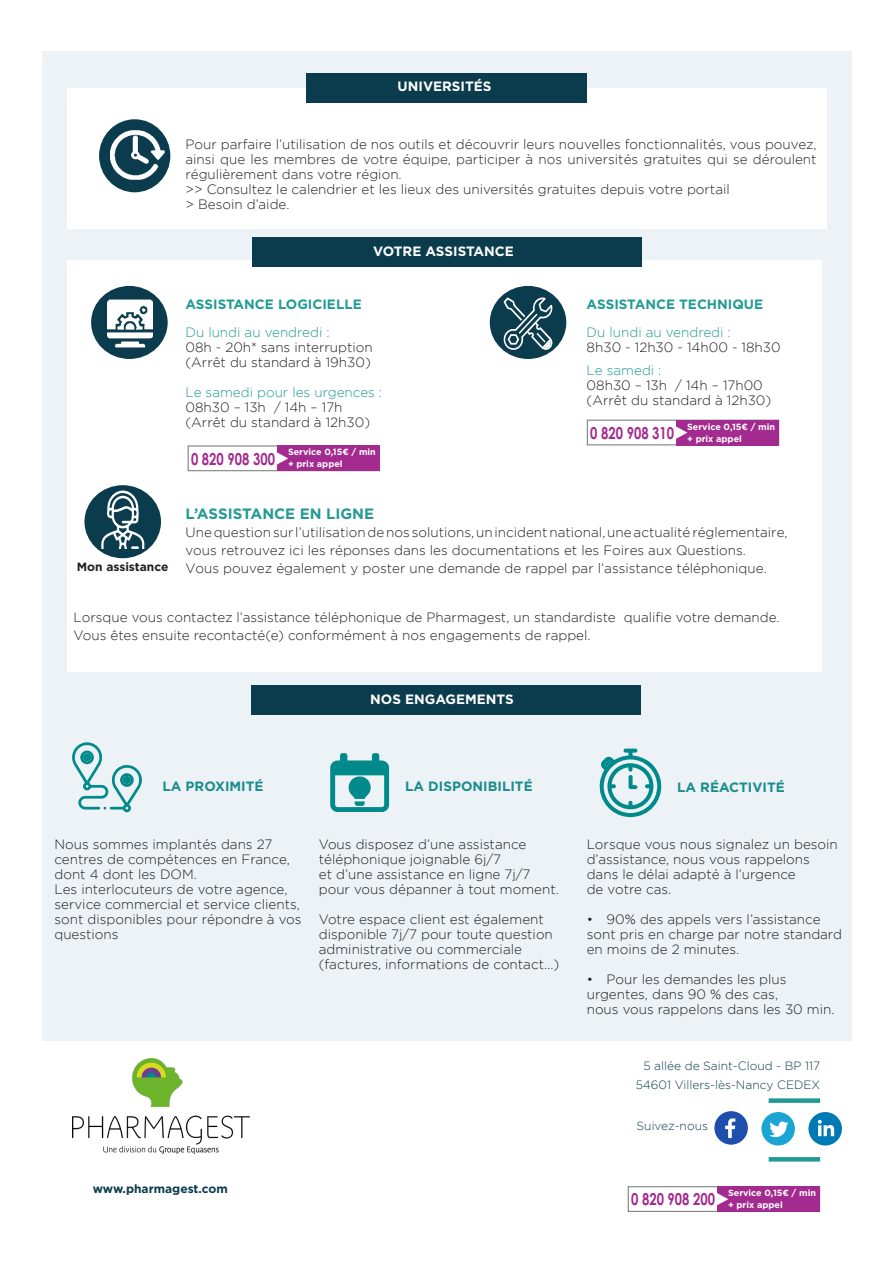
<style>
.page{position:relative;width:893px;height:1263px;background:#fff}
.page>*{position:absolute;margin:0;border:0;box-sizing:border-box;transform-origin:0 0}
.départements{font:700 16.5px "Century Gothic";color:#a32a8e;scale:.79 1}
.t1{font:700 15px "Gotham";color:#269993}
.t2{font:300 13.5px/15px "Gotham";color:#231f20}
.t3{font:700 13.5px "Gotham";color:#fff}
.RVR{font:700 13.5px "Gotham";color:#209b94}
.titre_engagement{font:700 13.5px "Gotham";color:#1b8d8b}
.t4{font:300 13.5px "Gotham";color:#209b94}
.t5{font:300 12px "Gotham";color:#0a3c4d}
.t6{font:700 12px "Gotham";color:#0a3c4d}
.t7{font:700 12px "Gotham";color:#231f20}
.départements-2{font:700 9px "Gotham";color:#fff}
.s1{color:#209b94}
</style>
<div class="page">
<div style="left:43px;top:51px;width:809px;height:989px;background:#ecf2f5"></div>
<div style="left:67px;top:88px;width:759px;height:141px;background:#fff"></div>
<div style="left:306px;top:74px;width:281px;height:29px;background:#0a3c4d"></div>
<div style="left:67px;top:261px;width:754px;height:411px;background:#fff"></div>
<div style="left:252px;top:237px;width:389px;height:30px;background:#0a3c4d"></div>
<div style="left:252px;top:685px;width:389px;height:29px;background:#0a3c4d"></div>
<div style="left:769px;top:1098px;width:51px;height:5px;background:#209b94"></div>
<div style="left:490px;top:286px;width:76px;height:73px;background:#0a3c4d;border-radius:50%"></div>
<svg style="left:502px;top:298px;width:51px;height:53px"></svg>
<svg style="left:519px;top:314px;width:18px;height:20px"></svg>
<svg style="left:536px;top:333px;width:10px;height:9px"></svg>
<div style="left:91px;top:286px;width:77px;height:73px;background:#0a3c4d;border-radius:50%"></div>
<img style="left:107px;top:299px;width:51px;height:49px">
<div style="left:99px;top:119px;width:71px;height:73px;background:#0a3c4d;border-radius:50%"></div>
<img style="left:110px;top:129px;width:55px;height:53px">
<svg style="left:72px;top:742px;width:70px;height:70px"></svg>
<div style="left:83px;top:753px;width:8px;height:8px;background:#008a8b;border-radius:50%"></div>
<div style="left:123px;top:776px;width:8px;height:8px;background:#008a8b;border-radius:50%"></div>
<svg style="left:599px;top:748px;width:63px;height:69px"></svg>
<svg style="left:330px;top:753px;width:59px;height:59px"></svg>
<div style="left:714px;top:1111px;width:34px;height:34px;background:#1e4fad;border-radius:50%"></div>
<svg style="left:725px;top:1118px;width:10px;height:20px"></svg>
<div style="left:761px;top:1112px;width:34px;height:33px;background:#1ba5d4;border-radius:50%"></div>
<svg style="left:769px;top:1121px;width:19px;height:16px"></svg>
<div style="left:808px;top:1112px;width:34px;height:33px;background:#007ab5;border-radius:50%"></div>
<svg style="left:818px;top:1120px;width:16px;height:16px"></svg>
<svg style="left:769px;top:1157px;width:51px;height:4px"></svg>
<div style="left:84px;top:485px;width:77px;height:73px;background:#0a3c4d;border-radius:50%"></div>
<svg style="left:101px;top:490px;width:43px;height:59px"></svg>
<div style="left:628px;top:1186px;width:192px;height:26px;background:#fff;border:1px solid #808285"></div>
<div style="left:717px;top:1186px;width:103px;height:26px;background:#a32a8e"></div>
<svg style="left:717px;top:1193px;width:11px;height:13px"></svg>
<div style="left:188px;top:445px;width:192px;height:26px;background:#fff;border:1px solid #808285"></div>
<div style="left:277px;top:445px;width:103px;height:26px;background:#a32a8e"></div>
<svg style="left:277px;top:452px;width:11px;height:13px"></svg>
<div style="left:587px;top:420px;width:192px;height:25px;background:#fff;border:1px solid #808285"></div>
<div style="left:676px;top:420px;width:103px;height:25px;background:#a32a8e"></div>
<svg style="left:676px;top:426px;width:11px;height:13px"></svg>
<img style="left:72px;top:1059px;width:178px;height:94px">
<p class="t3" style="left:398px;top:77px;width:95px">UNIVERSITÉS</p>
<p class="t2" style="left:185px;top:137px;width:633px;text-align:justify">Pour parfaire l’utilisation de nos outils et découvrir leurs nouvelles fonctionnalités, vous pouvez, ainsi que les membres de votre équipe, participer à nos universités gratuites qui se déroulent régulièrement dans votre région.</p>
<p class="t2" style="left:185px;top:182px;width:546px">&gt;&gt; Consultez le calendrier et les lieux des universités gratuites depuis votre portail</p>
<p class="t2" style="left:185px;top:197px;width:105px">&gt; Besoin d’aide.</p>
<p class="t3" style="left:373px;top:242px;width:142px">VOTRE ASSISTANCE</p>
<p class="RVR" style="left:185px;top:296px;width:178px">ASSISTANCE LOGICIELLE</p>
<p class="t2" style="left:185px;top:325px;width:189px"><span class="s1">Du lundi au vendredi :<br></span>08h - 20h* sans interruption</p>
<p class="t2" style="left:185px;top:355px;width:187px">(Arrêt du standard à 19h30)</p>
<p class="t4" style="left:185px;top:385px;width:198px">Le samedi pour les urgences :</p>
<p class="t2" style="left:185px;top:400px;width:159px">08h30 – 13h / 14h – 17h</p>
<p class="t2" style="left:185px;top:415px;width:186px">(Arrêt du standard à 12h30)</p>
<p class="départements" style="left:191px;top:446px;width:108px">0 820 908 300</p>
<p class="départements-2" style="left:288px;top:446px;width:89px">Service 0,15€ / min</p>
<p class="départements-2" style="left:288px;top:458px;width:56px">+ prix appel</p>
<p class="RVR" style="left:587px;top:295px;width:178px">ASSISTANCE TECHNIQUE</p>
<p class="t2" style="left:587px;top:324px;width:196px"><span class="s1">Du lundi au vendredi :<br></span>8h30 - 12h30 - 14h00 - 18h30</p>
<p class="t2" style="left:587px;top:363px;width:186px"><span class="s1">Le samedi :<br></span>08h30 – 13h / 14h – 17h00 (Arrêt du standard à 12h30)</p>
<p class="départements" style="left:590px;top:420px;width:108px">0 820 908 310</p>
<p class="départements-2" style="left:687px;top:420px;width:89px">Service 0,15€ / min</p>
<p class="départements-2" style="left:687px;top:432px;width:56px">+ prix appel</p>
<p class="t1" style="left:185px;top:504px;width:190px">L’ASSISTANCE EN LIGNE</p>
<p class="t2" style="left:185px;top:523px;width:604px;line-height:18px">Une question sur l’utilisation de nos solutions, un incident national, une actualité réglementaire, vous retrouvez ici les réponses dans les documentations et les Foires aux Questions.</p>
<p class="t7" style="left:77px;top:559px;width:93px">Mon assistance</p>
<p class="t2" style="left:185px;top:561px;width:583px">Vous pouvez également y poster une demande de rappel par l’assistance téléphonique.</p>
<p class="t2" style="left:74px;top:609px;width:707px">Lorsque vous contactez l’assistance téléphonique de Pharmagest, un standardiste qualifie votre demande.</p>
<p class="t2" style="left:74px;top:627px;width:518px">Vous êtes ensuite recontacté(e) conformément à nos engagements de rappel.</p>
<p class="t3" style="left:370px;top:690px;width:145px">NOS ENGAGEMENTS</p>
<p class="titre_engagement" style="left:162px;top:778px;width:103px">LA PROXIMITÉ</p>
<p class="titre_engagement" style="left:405px;top:778px;width:129px">LA DISPONIBILITÉ</p>
<p class="titre_engagement" style="left:677px;top:778px;width:109px">LA RÉACTIVITÉ</p>
<p class="t2" style="left:54px;top:837px;width:237px">Nous sommes implantés dans 27 centres de compétences en France, dont 4 dont les DOM.</p>
<p class="t2" style="left:54px;top:882px;width:249px">Les interlocuteurs de votre agence, service commercial et service clients, sont disponibles pour répondre à vos questions</p>
<p class="t2" style="left:319px;top:837px;width:209px">Vous disposez d’une assistance téléphonique joignable 6j/7</p>
<p class="t2" style="left:319px;top:867px;width:213px">et d’une assistance en ligne 7j/7</p>
<p class="t2" style="left:319px;top:882px;width:242px">pour vous dépanner à tout moment.</p>
<p class="t2" style="left:319px;top:912px;width:242px">Votre espace client est également disponible 7j/7 pour toute question administrative ou commerciale (factures, informations de contact...)</p>
<p class="t2" style="left:587px;top:837px;width:253px">Lorsque vous nous signalez un besoin d’assistance, nous vous rappelons dans le délai adapté à l’urgence</p>
<p class="t2" style="left:587px;top:882px;width:86px">de votre cas.</p>
<p class="t2" style="left:587px;top:912px;width:257px">• 90% des appels vers l’assistance sont pris en charge par notre standard en moins de 2 minutes.</p>
<p class="t2" style="left:587px;top:972px;width:201px">• Pour les demandes les plus urgentes, dans 90 % des cas,</p>
<p class="t2" style="left:587px;top:1002px;width:249px">nous vous rappelons dans les 30 min.</p>
<p class="t5" style="left:643px;top:1059px;width:178px">5 allée de Saint-Cloud - BP 117</p>
<p class="t5" style="left:636px;top:1078px;width:186px">54601 Villers-lès-Nancy CEDEX</p>
<p class="t5" style="left:637px;top:1119px;width:73px">Suivez-nous</p>
<p class="t6" style="left:93px;top:1180px;width:137px">www.pharmagest.com</p>
<p class="départements" style="left:631px;top:1187px;width:108px">0 820 908 200</p>
<p class="départements-2" style="left:728px;top:1187px;width:89px">Service 0,15€ / min</p>
<p class="départements-2" style="left:728px;top:1199px;width:56px">+ prix appel</p>
</div>
